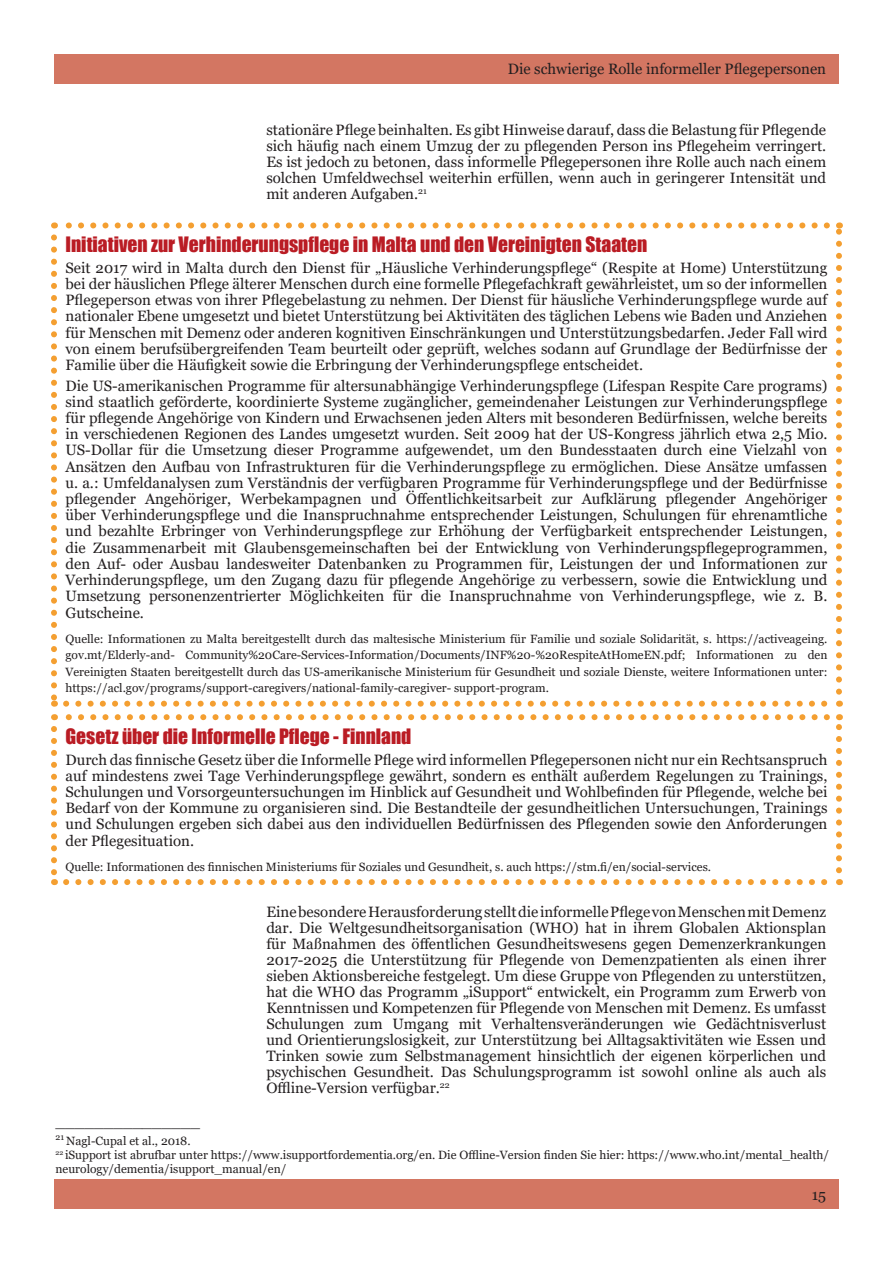
<style>
.page{position:relative;width:893px;height:1263px;background:#fff}
.page>*{position:absolute;margin:0;border:0;box-sizing:border-box;transform-origin:0 0}
.Red_title{font:19.5px "Impact";color:#ba1c24}
.Georgia_10_regular{font:15px/16.2px "Georgia";color:#231f20;text-align:justify}
.Georgia_10_regular-2{font:12px/16.5px "Georgia";color:#231f20;text-align:justify}
</style>
<div class="page">
<div style="left:54px;top:54px;width:785px;height:29px;background:#d37662"></div>
<div style="left:54px;top:1180px;width:785px;height:29px;background:#d37662"></div>
<svg style="left:66px;top:701px;width:762px;height:6px"></svg>
<svg style="left:51px;top:237px;width:6px;height:470px"></svg>
<svg style="left:836px;top:222px;width:6px;height:470px"></svg>
<svg style="left:54px;top:222px;width:773px;height:6px"></svg>
<svg style="left:66px;top:879px;width:762px;height:6px"></svg>
<svg style="left:51px;top:729px;width:6px;height:156px"></svg>
<svg style="left:836px;top:714px;width:6px;height:156px"></svg>
<svg style="left:54px;top:714px;width:773px;height:6px"></svg>
<p class="Georgia_10_regular" style="left:508px;top:61px;width:320px">Die schwierige Rolle informeller Pflegepersonen</p>
<p class="Georgia_10_regular" style="left:266px;top:122px;width:561px">stationäre Pflege beinhalten. Es gibt Hinweise darauf, dass die Belastung für Pflegende sich häufig nach einem Umzug der zu pflegenden Person ins Pflegeheim verringert.<br>Es ist jedoch zu betonen, dass informelle Pflegepersonen ihre Rolle auch nach einem solchen Umfeldwechsel weiterhin erfüllen, wenn auch in geringerer Intensität und mit anderen Aufgaben.<sup>21</sup></p>
<p class="Red_title" style="left:66px;top:230px;width:583px">Initiativen zur Verhinderungspflege in Malta und den Vereinigten Staaten</p>
<p class="Georgia_10_regular" style="left:66px;top:260px;width:763px">Seit 2017 wird in Malta durch den Dienst für „Häusliche Verhinderungspflege“ (Respite at Home) Unterstützung bei der häuslichen Pflege älterer Menschen durch eine formelle Pflegefachkraft gewährleistet, um so der informellen Pflegeperson etwas von ihrer Pflegebelastung zu nehmen. Der Dienst für häusliche Verhinderungspflege wurde auf nationaler Ebene umgesetzt und bietet Unterstützung bei Aktivitäten des täglichen Lebens wie Baden und Anziehen für Menschen mit Demenz oder anderen kognitiven Einschränkungen und Unterstützungsbedarfen. Jeder Fall wird von einem berufsübergreifenden Team beurteilt oder geprüft, welches sodann auf Grundlage der Bedürfnisse der Familie über die Häufigkeit sowie die Erbringung der Verhinderungspflege entscheidet.</p>
<p class="Georgia_10_regular" style="left:66px;top:378px;width:763px">Die US-amerikanischen Programme für altersunabhängige Verhinderungspflege (Lifespan Respite Care programs) sind staatlich geförderte, koordinierte Systeme zugänglicher, gemeindenaher Leistungen zur Verhinderungspflege für pflegende Angehörige von Kindern und Erwachsenen jeden Alters mit besonderen Bedürfnissen, welche bereits in verschiedenen Regionen des Landes umgesetzt wurden. Seit 2009 hat der US-Kongress jährlich etwa 2,5 Mio.<br>US-Dollar für die Umsetzung dieser Programme aufgewendet, um den Bundesstaaten durch eine Vielzahl von Ansätzen den Aufbau von Infrastrukturen für die Verhinderungspflege zu ermöglichen. Diese Ansätze umfassen u. a.: Umfeldanalysen zum Verständnis der verfügbaren Programme für Verhinderungspflege und der Bedürfnisse pflegender Angehöriger, Werbekampagnen und Öffentlichkeitsarbeit zur Aufklärung pflegender Angehöriger über Verhinderungspflege und die Inanspruchnahme entsprechender Leistungen, Schulungen für ehrenamtliche und bezahlte Erbringer von Verhinderungspflege zur Erhöhung der Verfügbarkeit entsprechender Leistungen, die Zusammenarbeit mit Glaubensgemeinschaften bei der Entwicklung von Verhinderungspflegeprogrammen, den Auf- oder Ausbau landesweiter Datenbanken zu Programmen für, Leistungen der und Informationen zur Verhinderungspflege, um den Zugang dazu für pflegende Angehörige zu verbessern, sowie die Entwicklung und Umsetzung personenzentrierter Möglichkeiten für die Inanspruchnahme von Verhinderungspflege, wie z. B.<br>Gutscheine.</p>
<p class="Georgia_10_regular-2" style="left:66px;top:630px;width:763px">Quelle: Informationen zu Malta bereitgestellt durch das maltesische Ministerium für Familie und soziale Solidarität, s. https://activeageing. gov.mt/Elderly-and- Community%20Care-Services-Information/Documents/INF%20-%20RespiteAtHomeEN.pdf; Informationen zu den Vereinigten Staaten bereitgestellt durch das US-amerikanische Ministerium für Gesundheit und soziale Dienste, weitere Informationen unter: https://acl.gov/programs/support-caregivers/national-family-caregiver- support-program.</p>
<p class="Red_title" style="left:66px;top:721px;width:347px">Gesetz über die Informelle Pflege - Finnland</p>
<p class="Georgia_10_regular" style="left:66px;top:752px;width:763px">Durch das finnische Gesetz über die Informelle Pflege wird informellen Pflegepersonen nicht nur ein Rechtsanspruch auf mindestens zwei Tage Verhinderungspflege gewährt, sondern es enthält außerdem Regelungen zu Trainings, Schulungen und Vorsorgeuntersuchungen im Hinblick auf Gesundheit und Wohlbefinden für Pflegende, welche bei Bedarf von der Kommune zu organisieren sind. Die Bestandteile der gesundheitlichen Untersuchungen, Trainings und Schulungen ergeben sich dabei aus den individuellen Bedürfnissen des Pflegenden sowie den Anforderungen der Pflegesituation.</p>
<p class="Georgia_10_regular-2" style="left:66px;top:858px;width:647px">Quelle: Informationen des finnischen Ministeriums für Soziales und Gesundheit, s. auch https://stm.fi/en/social-services.</p>
<p class="Georgia_10_regular" style="left:266px;top:904px;width:561px">Eine besondere Herausforderung stellt die informelle Pflege von Menschen mit Demenz dar. Die Weltgesundheitsorganisation (WHO) hat in ihrem Globalen Aktionsplan für Maßnahmen des öffentlichen Gesundheitswesens gegen Demenzerkrankungen 2017-2025 die Unterstützung für Pflegende von Demenzpatienten als einen ihrer sieben Aktionsbereiche festgelegt. Um diese Gruppe von Pflegenden zu unterstützen, hat die WHO das Programm „iSupport“ entwickelt, ein Programm zum Erwerb von Kenntnissen und Kompetenzen für Pflegende von Menschen mit Demenz. Es umfasst Schulungen zum Umgang mit Verhaltensveränderungen wie Gedächtnisverlust und Orientierungslosigkeit, zur Unterstützung bei Alltagsaktivitäten wie Essen und Trinken sowie zum Selbstmanagement hinsichtlich der eigenen körperlichen und psychischen Gesundheit. Das Schulungsprogramm ist sowohl online als auch als Offline-Version verfügbar.<sup>22</sup></p>
<p class="Georgia_10_regular" style="left:56px;top:1114px;width:146px">_______________</p>
<p class="Georgia_10_regular-2" style="left:56px;top:1132px;width:137px"><sup>21</sup> Nagl-Cupal et al., 2018.</p>
<p class="Georgia_10_regular-2" style="left:56px;top:1147px;width:775px"><sup>22</sup> iSupport ist abrufbar unter https://www.isupportfordementia.org/en. Die Offline-Version finden Sie hier: https://www.who.int/mental_health/</p>
<p class="Georgia_10_regular-2" style="left:56px;top:1161px;width:232px">neurology/dementia/isupport_manual/en/</p>
<p class="Georgia_10_regular" style="left:812px;top:1187px;width:16px">15</p>
</div>
